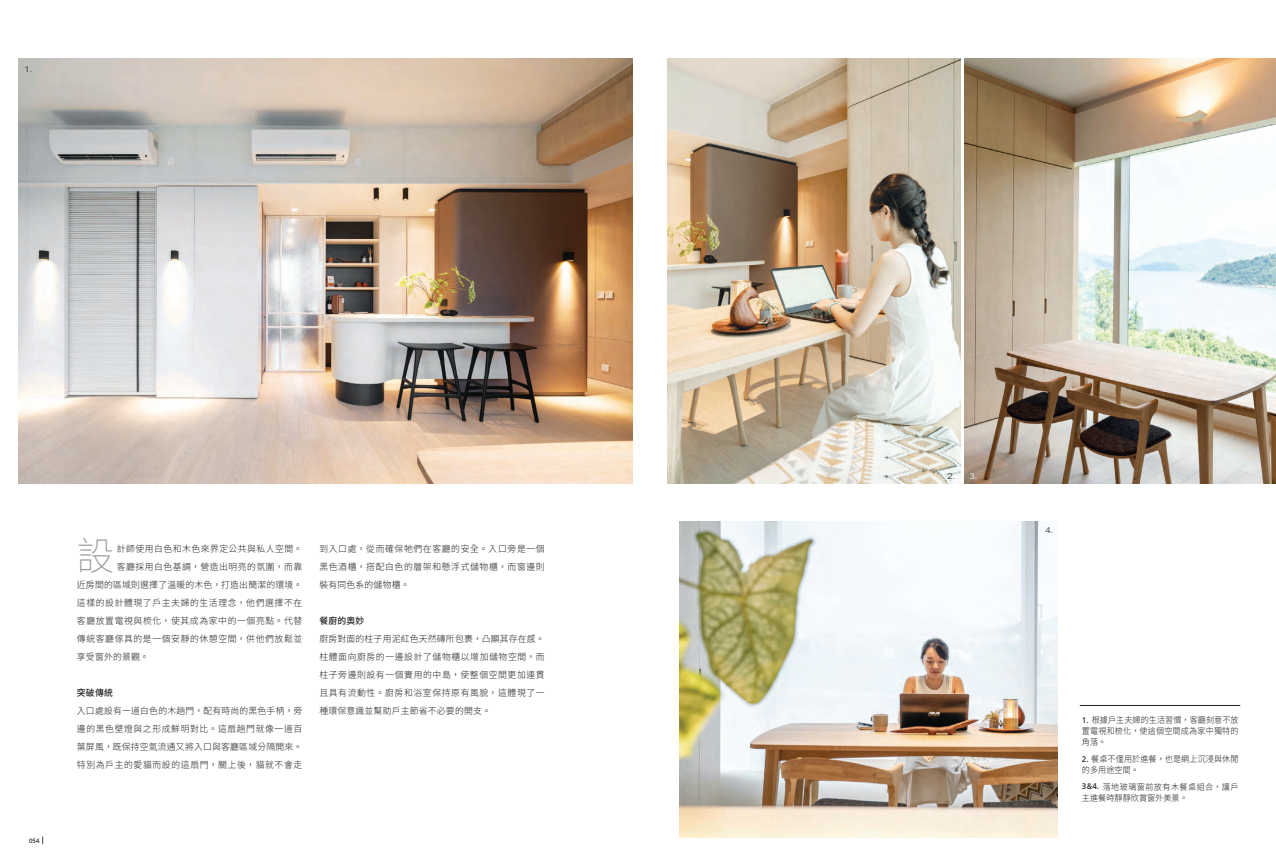
<style>
.page{position:relative;width:1276px;height:865px;background:#fff}
.page>*{position:absolute;margin:0;border:0;box-sizing:border-box;transform-origin:0 0}
.t1{font:100 38.6px "Noto Sans CJ Ktc";color:#939598}
.t2{font:300 9px/18px "Noto Sans CJ Ktc";letter-spacing:.07em;color:#231f20;text-align:justify}
.t3{font:300 9px "Noto Sans CJ Ktc";letter-spacing:.025em;color:#231f20}
.t4{font:500 9px "Noto Sans CJ Ktc";letter-spacing:.025em;color:#231f20}
.t5{font:300 8.5px/11px "Noto Sans CJ Ktc";letter-spacing:.015em;color:#231f20;text-align:justify;scale:.95 1}
.t6{font:300 8.5px/11px "Noto Sans CJ Ktc";letter-spacing:.055em;color:#231f20;scale:.95 1}
.t7{font:300 8px "Avenir";color:#231f20;scale:1.25 1}
.t8{font:6.5px "Frutiger";color:#231f20}
.s1{color:#fff}
.s2{font-family:"Frutiger";font-weight:400}
</style>
<div class="page">
<img style="left:667px;top:58px;width:293px;height:425px">
<img style="left:679px;top:522px;width:378px;height:315px">
<hr style="left:1079px;top:705px;width:161px;height:1px;background:#231f20">
<img style="left:964px;top:58px;width:312px;height:426px">
<img style="left:18px;top:58px;width:614px;height:426px">
<p class="t7" style="left:25px;top:64px;width:8px">1.</p>
<p class="t8" style="left:29px;top:836px;width:12px">054</p>
<h1 class="t1" style="left:77px;top:534px;width:39px">設</h1>
<p class="t2" style="left:117px;top:540px;width:187px">計師使用白色和木色來界定公共與私人空間。</p>
<p class="t2" style="left:117px;top:558px;width:187px">客廳採用白色基調，營造出明亮的氛圍，而靠</p>
<p class="t3" style="left:77px;top:580px;width:227px">近房間的區域則選擇了溫暖的木色，打造出簡潔的環境。</p>
<p class="t2" style="left:77px;top:594px;width:227px">這樣的設計體現了戶主夫婦的生活理念，他們選擇不在</p>
<p class="t2" style="left:77px;top:612px;width:227px">客廳放置電視與梳化，使其成為家中的一個亮點。代替</p>
<p class="t2" style="left:77px;top:630px;width:227px">傳統客廳傢具的是一個安靜的休憩空間，供他們放鬆並</p>
<p class="t3" style="left:77px;top:652px;width:74px">享受窗外的景觀。</p>
<p class="t4" style="left:77px;top:688px;width:37px">突破傳統</p>
<p class="t2" style="left:77px;top:702px;width:227px">入口處設有一道白色的木趟門，配有時尚的黑色手柄，旁邊的黑色壁燈與之形成鮮明對比。這扇趟門就像一道百葉屏風，既保持空氣流通又將入口與客廳區域分隔開來。特別為戶主的愛貓而設的這扇門，關上後，貓就不會走</p>
<p class="t2" style="left:319px;top:540px;width:227px">到入口處，從而確保牠們在客廳的安全。入口旁是一個黑色酒櫃，搭配白色的層架和懸浮式儲物櫃，而窗邊則裝有同色系的儲物櫃。</p>
<p class="t4" style="left:319px;top:616px;width:46px">餐廚的奧妙</p>
<p class="t2" style="left:319px;top:630px;width:227px">廚房對面的柱子用泥紅色天然磚所包裹，凸顯其存在感。柱體面向廚房的一邊設計了儲物櫃以增加儲物空間，而柱子旁邊則設有一個實用的中島，使整個空間更加連貫且具有流動性。廚房和浴室保持原有風貌，這體現了一種環保意識並幫助戶主節省不必要的開支。</p>
<p class="t7" style="left:947px;top:471px;width:25px">2. <span class="s1">3.</span></p>
<p class="t7" style="left:1045px;top:525px;width:8px">4.</p>
<p class="t5" style="left:1082px;top:715px;width:166px"><span class="s2">1.</span> 根據戶主夫婦的生活習慣，客廳刻意不放置電視和梳化，使這個空間成為家中獨特的角落。</p>
<p class="t5" style="left:1082px;top:753px;width:166px"><span class="s2">2.</span> 餐桌不僅用於進餐，也是網上沉浸與休閒的多用途空間。</p>
<p class="t6" style="left:1082px;top:781px;width:166px"><span class="s2">3&amp;4.</span> 落地玻璃窗前放有木餐桌組合，讓戶主進餐時靜靜欣賞窗外美景。</p>
</div>
